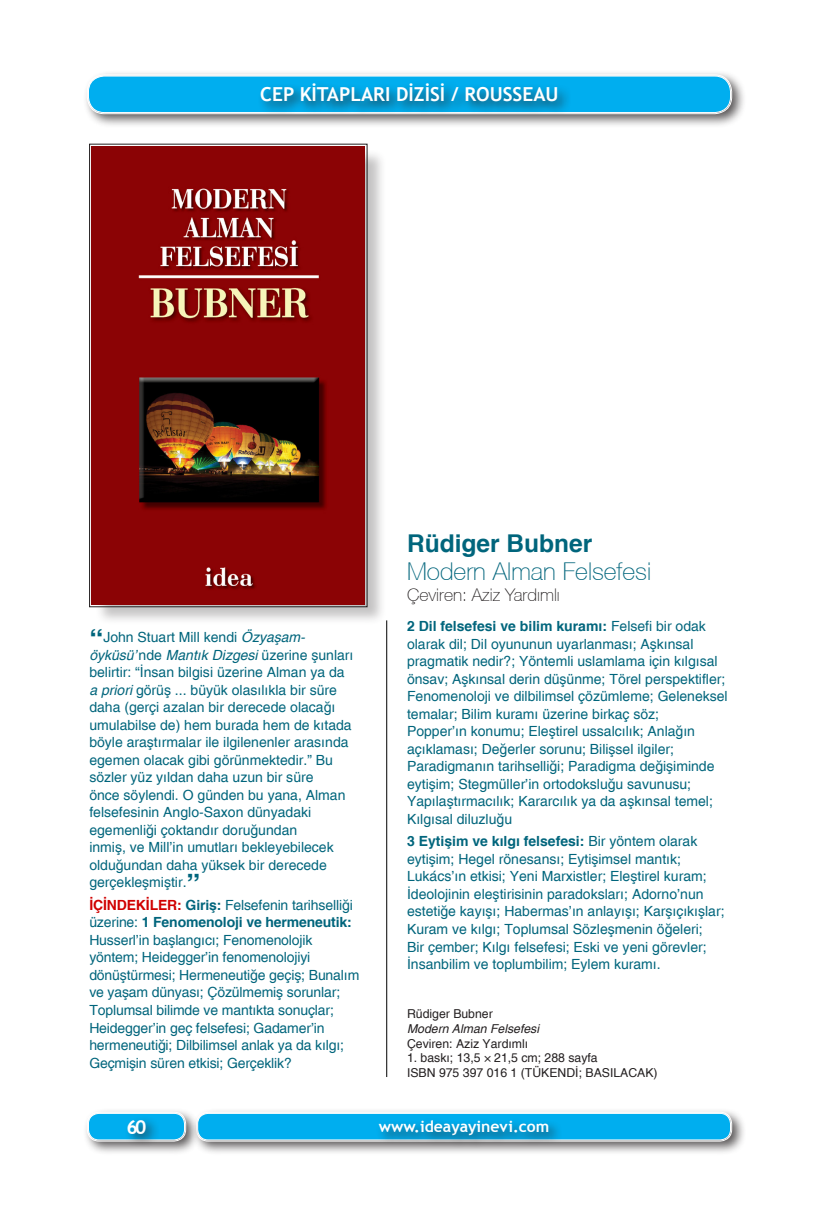
<style>
.page{position:relative;width:819px;height:1216px;background:#fff}
.page>*{position:absolute;margin:0;border:0;box-sizing:border-box;transform-origin:0 0}
.t1{font:100 24.5px "Helvetica Neue CE";color:#00657c}
.t2{font:24.5px "Helvetica Bold T.";color:#00657c}
.t3{font:700 19.25px "Trebuchet MS";color:#fff}
.t4{font:100 17.5px "Helvetica Neue CE";color:#231f20}
.t5{font:700 15.75px "Trebuchet MS";color:#fff}
.METİN_8_ve_10{font:14px/17.5px "Helvetica T.";color:#00657c}
.BOLD_1{font:12.25px "Helvetica T.";color:#231f20}
.BOLD_1-2{font:12.25px "Helvetica Italic T.";color:#231f20}
.s1{font-family:"Helvetica Bold T.";font-size:28px}
.s2{font-family:"Helvetica Italic T."}
.s3{font-family:"Helvetica Bold T.";color:#d00000}
.s4{font-family:"Helvetica Bold T."}
</style>
<div class="page">
<div style="left:82px;top:70px;width:664px;height:58px;background:#231f20;opacity:.75"></div>
<div style="left:88px;top:76px;width:642px;height:36px;background:#00aeef;border-radius:16px"></div>
<div style="left:87px;top:74px;width:645px;height:40px;border:1px solid #fff;border-radius:17px"></div>
<div style="left:88px;top:76px;width:642px;height:37px;border:1px solid #fff;border-radius:16px"></div>
<div style="left:257px;top:79px;width:315px;height:37px;background:#231f20;opacity:.75"></div>
<div style="left:191px;top:1107px;width:555px;height:49px;background:#231f20;opacity:.75"></div>
<div style="left:198px;top:1113px;width:532px;height:26px;background:#00aeef;border-radius:11px"></div>
<div style="left:196px;top:1111px;width:536px;height:30px;border:1px solid #fff;border-radius:12px"></div>
<div style="left:197px;top:1113px;width:533px;height:26px;border:1px solid #fff;border-radius:11px"></div>
<div style="left:375px;top:1116px;width:187px;height:33px;background:#231f20;opacity:.75"></div>
<div style="left:82px;top:1107px;width:119px;height:49px;background:#231f20;opacity:.75"></div>
<div style="left:88px;top:1113px;width:96px;height:26px;background:#00aeef;border-radius:11px"></div>
<div style="left:87px;top:1111px;width:99px;height:30px;border:1px solid #fff;border-radius:12px"></div>
<div style="left:88px;top:1113px;width:97px;height:26px;border:1px solid #fff;border-radius:11px"></div>
<div style="left:124px;top:1115px;width:36px;height:32px;background:#231f20;opacity:.75"></div>
<div style="left:94px;top:149px;width:293px;height:476px;background:#231f20;opacity:.27"></div>
<img style="left:92px;top:146px;width:273px;height:458px">
<div style="left:89px;top:144px;width:278px;height:463px;border:1px solid #231f20"></div>
<hr style="left:386px;top:620px;width:1px;height:456px;background:#000">
<p class="t3" style="left:260px;top:82px;width:300px">CEP KİTAPLARI DİZİSİ / ROUSSEAU</p>
<p class="METİN_8_ve_10" style="left:89px;top:628px;width:265px"><span class="s1">“</span>John Stuart Mill kendi <span class="s2">Özyaşam&shy;öyküsü’</span> nde <span class="s2">Mantık Dizgesi</span> üzerine şunları belirtir: “İnsan bilgisi üzerine Alman ya da <span class="s2">a priori</span> görüş ... büyük olasılıkla bir süre daha (gerçi azalan bir derecede olacağı umulabilse de) hem burada hem de kıtada böyle araştırmalar ile ilgilenenler arasında egemen olacak gibi görünmektedir.” Bu sözler yüz yıldan daha uzun bir süre<br>önce söylendi. O günden bu yana, Alman felsefesinin Anglo-Saxon dünyadaki egemenliği çoktandır doruğundan<br>inmiş, ve Mill’in umutları bekleyebilecek olduğundan daha yüksek bir derecede gerçekleşmiştir.<span class="s1">”</span></p>
<p class="METİN_8_ve_10" style="left:89px;top:896px;width:271px"><span class="s3">İÇİNDEKİLER:</span> <span class="s4">Giriş:</span> Felsefenin tarihselliği üzerine: <span class="s4">1 Fenomenoloji ve hermeneutik:<br></span>Husserl’in başlangıcı; Fenomenolojik yöntem; Heidegger’in fenomenolojiyi dönüştürmesi; Hermeneutiğe geçiş; Bunalım ve yaşam dünyası; Çözülmemiş sorunlar; Toplumsal bilimde ve mantıkta sonuçlar; Heidegger’in geç felsefesi; Gadamer’in hermeneutiği; Dilbilimsel anlak ya da kılgı; Geçmişin süren etkisi; Gerçeklik?</p>
<p class="t2" style="left:407px;top:528px;width:187px">Rüdiger Bubner</p>
<p class="t1" style="left:407px;top:556px;width:246px">Modern Alman Felsefesi</p>
<p class="t4" style="left:407px;top:584px;width:154px">Çeviren: Aziz Yardımlı</p>
<p class="METİN_8_ve_10" style="left:407px;top:617px;width:322px"><span class="s4">2 Dil felsefesi ve bilim kuramı:</span> Felsefi bir odak olarak dil; Dil oyununun uyarlanması; Aşkınsal pragmatik nedir?; Yöntemli uslamlama için kılgısal önsav; Aşkınsal derin düşünme; Törel perspektifler; Fenomenoloji ve dilbilimsel çözümleme; Geleneksel temalar; Bilim kuramı üzerine birkaç söz;<br>Popper’ın konumu; Eleştirel ussalcılık; Anlağın açıklaması; Değerler sorunu; Bilişsel ilgiler; Paradigmanın tarihselliği; Paradigma değişiminde eytişim; Stegmüller’in ortodoksluğu savunusu; Yapılaştırmacılık; Kararcılık ya da aşkınsal temel; Kılgısal diluzluğu</p>
<p class="METİN_8_ve_10" style="left:407px;top:832px;width:319px"><span class="s4">3 Eytişim ve kılgı felsefesi:</span> Bir yöntem olarak eytişim; Hegel rönesansı; Eytişimsel mantık; Lukács’ın etkisi; Yeni Marxistler; Eleştirel kuram; İdeolojinin eleştirisinin paradoksları; Adorno’nun estetiğe kayışı; Habermas’ın anlayışı; Karşıçıkışlar; Kuram ve kılgı; Toplumsal Sözleşmenin öğeleri;<br>Bir çember; Kılgı felsefesi; Eski ve yeni görevler; İnsanbilim ve toplumbilim; Eylem kuramı.</p>
<p class="BOLD_1" style="left:407px;top:1006px;width:87px">Rüdiger Bubner</p>
<p class="BOLD_1-2" style="left:407px;top:1021px;width:134px">Modern Alman Felsefesi</p>
<p class="BOLD_1" style="left:407px;top:1036px;width:123px">Çeviren: Aziz Yardımlı</p>
<p class="BOLD_1" style="left:407px;top:1050px;width:192px">1. baskı; 13,5 × 21,5 cm; 288 sayfa</p>
<p class="BOLD_1" style="left:407px;top:1065px;width:252px">ISBN 975 397 016 1 (TÜKENDİ; BASILACAK)</p>
<p class="t3" style="left:127px;top:1114px;width:21px">60</p>
<p class="t5" style="left:379px;top:1116px;width:172px">www.ideayayinevi.com</p>
</div>
